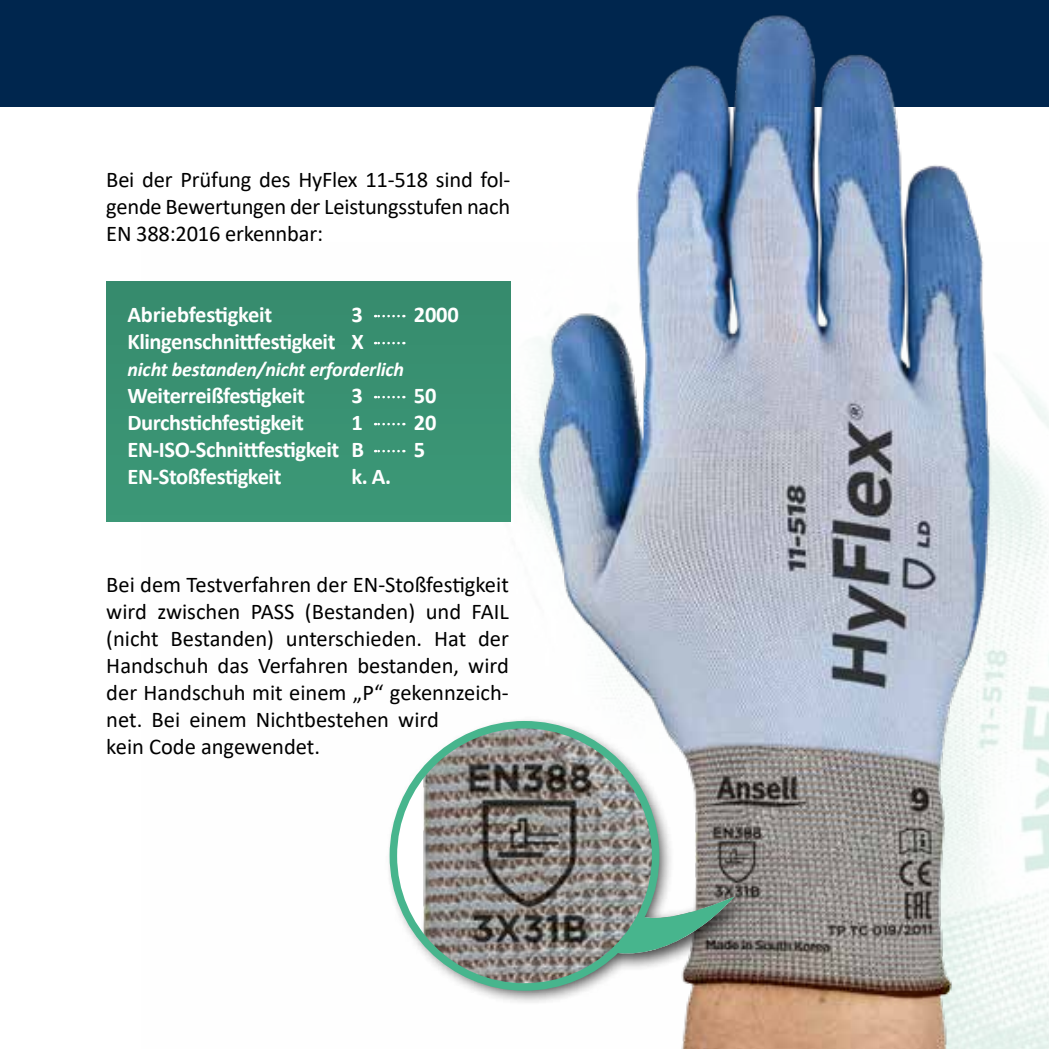
<style>
.page{position:relative;width:1049px;height:1049px;background:#fff}
.page>*{position:absolute;margin:0;border:0;box-sizing:border-box;transform-origin:0 0}
.t1{font:22.5px/27px "Calibri";color:#000}
.t2{font:700 22.5px "Calibri";letter-spacing:-.02em;color:#fff}
.t3{font:italic 700 20px "Calibri";letter-spacing:-.01em;color:#fff}
</style>
<div class="page">
<div style="left:106px;top:282px;width:404px;height:240px;background:#399172"></div>
<div style="left:0;top:0;width:1049px;height:106px;background:#00264e"></div>
<img style="left:505px;top:15px;width:540px;height:1034px">
<div style="left:385px;top:716px;width:366px;height:290px;background:#000;opacity:.75"></div>
<img style="left:393px;top:725px;width:341px;height:262px">
<svg style="left:604px;top:890px;width:130px;height:71px"></svg>
<img style="left:393px;top:725px;width:263px;height:262px;border-radius:131px">
<div style="left:390px;top:721px;width:269px;height:270px;border:8px solid #47b58d;border-radius:50%"></div>
<svg style="left:375px;top:315px;width:29px;height:2px"></svg>
<svg style="left:375px;top:342px;width:29px;height:2px"></svg>
<svg style="left:375px;top:396px;width:29px;height:2px"></svg>
<svg style="left:375px;top:423px;width:29px;height:2px"></svg>
<svg style="left:375px;top:450px;width:29px;height:2px"></svg>
<p class="t1" style="left:106px;top:166px;width:405px;text-align:justify">Bei der Prüfung des HyFlex 11-518 sind fol&shy;gende Bewertungen der Leistungsstufen nach EN 388:2016 erkennbar:</p>
<p class="t2" style="left:128px;top:299px;width:146px">Abriebfestigkeit</p>
<p class="t2" style="left:351px;top:299px;width:13px">3</p>
<p class="t2" style="left:414px;top:299px;width:46px">2000</p>
<p class="t2" style="left:128px;top:326px;width:238px">Klingenschnittfestigkeit X</p>
<p class="t3" style="left:128px;top:356px;width:278px">nicht bestanden/nicht erforderlich</p>
<p class="t2" style="left:128px;top:380px;width:179px">Weiterreißfestigkeit</p>
<p class="t2" style="left:351px;top:380px;width:13px">3</p>
<p class="t2" style="left:414px;top:380px;width:24px">50</p>
<p class="t2" style="left:128px;top:407px;width:178px">Durchstichfestigkeit</p>
<p class="t2" style="left:351px;top:407px;width:13px">1</p>
<p class="t2" style="left:414px;top:407px;width:24px">20</p>
<p class="t2" style="left:128px;top:434px;width:238px">EN-ISO-Schnittfestigkeit B</p>
<p class="t2" style="left:414px;top:434px;width:13px">5</p>
<p class="t2" style="left:128px;top:461px;width:155px">EN-Stoßfestigkeit</p>
<p class="t2" style="left:351px;top:461px;width:41px">k. A.</p>
<p class="t1" style="left:106px;top:571px;width:404px">Bei dem Testverfahren der EN-Stoßfestigkeit wird zwischen PASS (Bestanden) und FAIL (nicht Bestanden) unterschieden. Hat der Handschuh das Verfahren bestanden, wird der Handschuh mit einem „P“ gekennzeich&shy;net. Bei einem Nichtbestehen wird<br>kein Code angewendet.</p>
</div>
